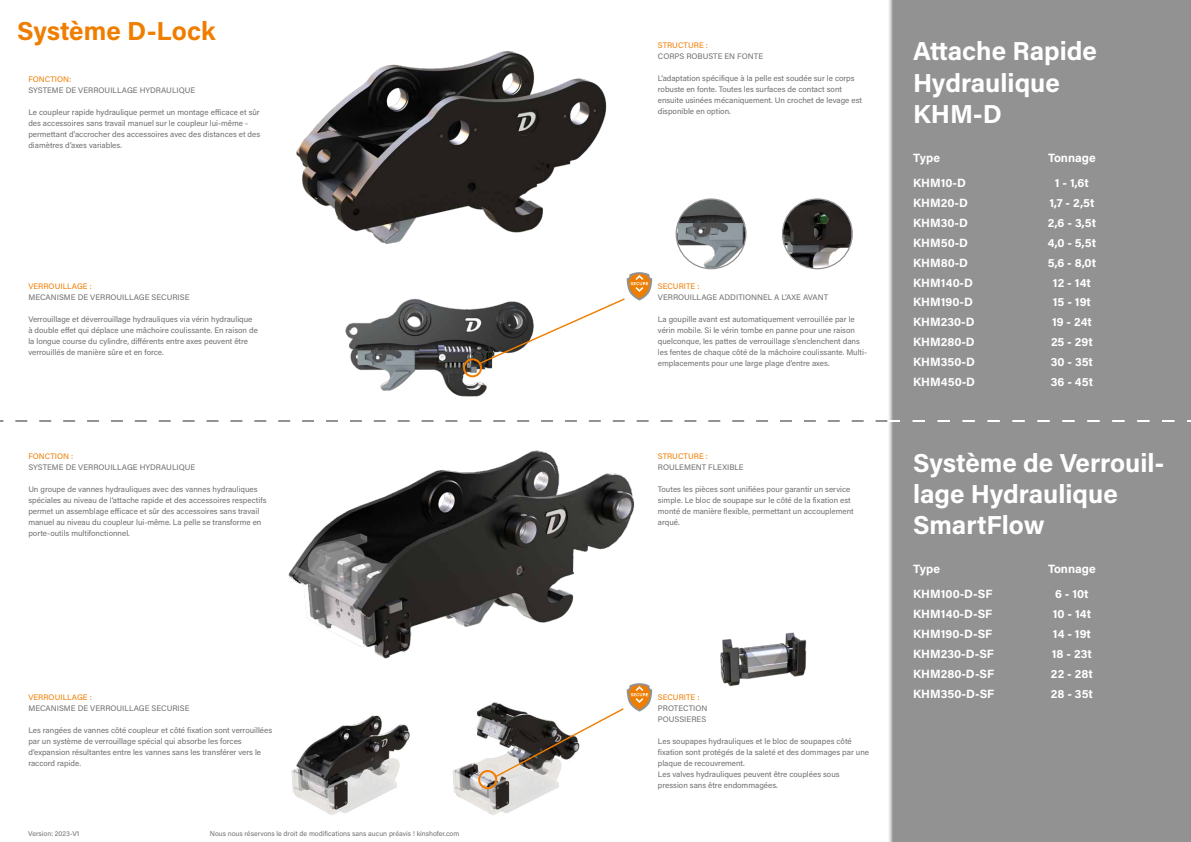
<style>
.page{position:relative;width:1191px;height:842px;background:#fff}
.page>*{position:absolute;margin:0;border:0;box-sizing:border-box;transform-origin:0 0}
.t1{font:700 26px/31.2px "Acumin Pro";color:#fff}
.t2{font:700 26px "Acumin Pro";color:#ef7d00}
.t3{font:700 12px "Acumin Pro";color:#fff}
.t4{font:8px/11px "Acumin Pro";color:#706f6f}
.t5{font:8px "Acumin Pro";color:#ef7d00}
.t6{font:7px "Acumin Pro";color:#706f6f}
</style>
<div class="page">
<div style="left:887px;top:0;width:304px;height:842px;background:#929292"></div>
<img style="left:296px;top:51px;width:357px;height:231px">
<svg style="left:0;top:420px;width:1191px;height:2px"></svg>
<img style="left:676px;top:199px;width:70px;height:70px;border-radius:35px">
<div style="left:675px;top:198px;width:71px;height:71px;border:1px solid #929292;border-radius:50%"></div>
<img style="left:782px;top:199px;width:70px;height:70px;border-radius:35px">
<div style="left:782px;top:198px;width:71px;height:71px;border:1px solid #929292;border-radius:50%"></div>
<img style="left:345px;top:298px;width:148px;height:99px">
<img style="left:288px;top:450px;width:365px;height:243px">
<img style="left:291px;top:702px;width:268px;height:113px">
<img style="left:720px;top:632px;width:87px;height:55px">
<div style="left:463px;top:358px;width:19px;height:19px;border:2px solid #ef7d00;border-radius:50%"></div>
<div style="left:478px;top:770px;width:19px;height:19px;border:2px solid #ef7d00;border-radius:50%"></div>
<svg style="left:495px;top:683px;width:157px;height:94px"></svg>
<svg style="left:479px;top:272px;width:173px;height:92px"></svg>
<h1 class="t2" style="left:17px;top:13px;width:200px">Système D-Lock</h1>
<p class="t5" style="left:28px;top:74px;width:44px">FONCTION:</p>
<p class="t4" style="left:28px;top:85px;width:168px">SYSTEME DE VERROUILLAGE HYDRAULIQUE</p>
<p class="t4" style="left:28px;top:107px;width:233px">Le coupleur rapide hydraulique permet un montage efficace et sûr des accessoires sans travail manuel sur le coupleur lui-même - permettant d’accrocher des accessoires avec des distances et des diamètres d’axes variables.</p>
<p class="t5" style="left:28px;top:281px;width:65px">VERROUILLAGE :</p>
<p class="t4" style="left:28px;top:292px;width:163px">MECANISME DE VERROUILLAGE SECURISE</p>
<p class="t4" style="left:28px;top:314px;width:231px">Verrouillage et déverrouillage hydrauliques via vérin hydraulique à double effet qui déplace une mâchoire coulissante. En raison de la longue course du cylindre, différents entre axes peuvent être verrouillés de manière sûre et en force.</p>
<p class="t5" style="left:28px;top:451px;width:46px">FONCTION :</p>
<p class="t4" style="left:28px;top:462px;width:168px">SYSTEME DE VERROUILLAGE HYDRAULIQUE</p>
<p class="t4" style="left:28px;top:484px;width:240px">Un groupe de vannes hydrauliques avec des vannes hydrauliques spéciales au niveau de l‘attache rapide et des accessoires respectifs permet un assemblage efficace et sûr des accessoires sans travail manuel au niveau du coupleur lui-même. La pelle se transforme en porte-outils multifonctionnel.</p>
<p class="t5" style="left:28px;top:692px;width:65px">VERROUILLAGE :</p>
<p class="t4" style="left:28px;top:703px;width:163px">MECANISME DE VERROUILLAGE SECURISE</p>
<p class="t4" style="left:28px;top:725px;width:245px">Les rangées de vannes côté coupleur et côté fixation sont verrouillées par un système de verrouillage spécial qui absorbe les forces d‘expansion résultantes entre les vannes sans les transférer vers le raccord rapide.</p>
<p class="t6" style="left:28px;top:829px;width:53px">Version: 2023-V1</p>
<p class="t6" style="left:210px;top:829px;width:251px">Nous nous réservons le droit de modifications sans aucun préavis ! kinshofer.com</p>
<p class="t5" style="left:658px;top:40px;width:52px">STRUCTURE :</p>
<p class="t4" style="left:658px;top:51px;width:107px">CORPS ROBUSTE EN FONTE</p>
<p class="t4" style="left:658px;top:73px;width:206px">L’adaptation spécifique à la pelle est soudée sur le corps robuste en fonte. Toutes les surfaces de contact sont ensuite usinées mécaniquement. Un crochet de levage est disponible en option.</p>
<p class="t5" style="left:658px;top:281px;width:43px">SECURITE :</p>
<p class="t4" style="left:658px;top:292px;width:172px">VERROUILLAGE ADDITIONNEL A L’AXE AVANT</p>
<p class="t4" style="left:658px;top:314px;width:211px">La goupille avant est automatiquement verrouillée par le vérin mobile. Si le vérin tombe en panne pour une raison quelconque, les pattes de verrouillage s‘enclenchent dans les fentes de chaque côté de la mâchoire coulissante. Multi&shy;emplacements pour une large plage d’entre axes.</p>
<p class="t5" style="left:658px;top:451px;width:52px">STRUCTURE :</p>
<p class="t4" style="left:658px;top:462px;width:87px">ROULEMENT FLEXIBLE</p>
<p class="t4" style="left:658px;top:484px;width:197px">Toutes les pièces sont unifiées pour garantir un service simple. Le bloc de soupape sur le côté de la fixation est monté de manière flexible, permettant un accouplement arqué.</p>
<p class="t5" style="left:658px;top:692px;width:43px">SECURITE :</p>
<p class="t4" style="left:658px;top:703px;width:51px">PROTECTION<br>POUSSIERES</p>
<p class="t4" style="left:658px;top:736px;width:213px">Les soupapes hydrauliques et le bloc de soupapes côté fixation sont protégés de la saleté et des dommages par une plaque de recouvrement.<br>Les valves hydrauliques peuvent être couplées sous pression sans être endommagées.</p>
<h1 class="t1" style="left:913px;top:35px;width:185px">Attache Rapide<br>Hydraulique<br>KHM-D</h1>
<h2 class="t3" style="left:913px;top:149px;width:28px">Type</h2>
<h2 class="t3" style="left:1048px;top:149px;width:49px">Tonnage</h2>
<h2 class="t3" style="left:913px;top:175px;width:54px">KHM10-D</h2>
<h2 class="t3" style="left:1054px;top:175px;width:36px">1 - 1,6t</h2>
<h2 class="t3" style="left:913px;top:194px;width:56px">KHM20-D</h2>
<h2 class="t3" style="left:1049px;top:194px;width:47px">1,7 - 2,5t</h2>
<h2 class="t3" style="left:913px;top:214px;width:56px">KHM30-D</h2>
<h2 class="t3" style="left:1047px;top:214px;width:50px">2,6 - 3,5t</h2>
<h2 class="t3" style="left:913px;top:234px;width:56px">KHM50-D</h2>
<h2 class="t3" style="left:1047px;top:234px;width:50px">4,0 - 5,5t</h2>
<h2 class="t3" style="left:913px;top:254px;width:57px">KHM80-D</h2>
<h2 class="t3" style="left:1047px;top:254px;width:50px">5,6 - 8,0t</h2>
<h2 class="t3" style="left:913px;top:274px;width:61px">KHM140-D</h2>
<h2 class="t3" style="left:1053px;top:274px;width:39px">12 - 14t</h2>
<h2 class="t3" style="left:913px;top:294px;width:61px">KHM190-D</h2>
<h2 class="t3" style="left:1052px;top:294px;width:40px">15 - 19t</h2>
<h2 class="t3" style="left:913px;top:314px;width:63px">KHM230-D</h2>
<h2 class="t3" style="left:1052px;top:314px;width:41px">19 - 24t</h2>
<h2 class="t3" style="left:913px;top:333px;width:63px">KHM280-D</h2>
<h2 class="t3" style="left:1051px;top:333px;width:43px">25 - 29t</h2>
<h2 class="t3" style="left:913px;top:353px;width:63px">KHM350-D</h2>
<h2 class="t3" style="left:1050px;top:353px;width:44px">30 - 35t</h2>
<h2 class="t3" style="left:913px;top:373px;width:63px">KHM450-D</h2>
<h2 class="t3" style="left:1050px;top:373px;width:44px">36 - 45t</h2>
<h1 class="t1" style="left:913px;top:446px;width:253px">Système de Verrouil&shy;lage Hydraulique<br>SmartFlow</h1>
<h2 class="t3" style="left:913px;top:560px;width:28px">Type</h2>
<h2 class="t3" style="left:1048px;top:560px;width:49px">Tonnage</h2>
<h2 class="t3" style="left:913px;top:586px;width:81px">KHM100-D-SF</h2>
<h2 class="t3" style="left:1055px;top:586px;width:35px">6 - 10t</h2>
<h2 class="t3" style="left:913px;top:605px;width:81px">KHM140-D-SF</h2>
<h2 class="t3" style="left:1052px;top:605px;width:40px">10 - 14t</h2>
<h2 class="t3" style="left:913px;top:625px;width:81px">KHM190-D-SF</h2>
<h2 class="t3" style="left:1052px;top:625px;width:40px">14 - 19t</h2>
<h2 class="t3" style="left:913px;top:645px;width:82px">KHM230-D-SF</h2>
<h2 class="t3" style="left:1052px;top:645px;width:41px">18 - 23t</h2>
<h2 class="t3" style="left:913px;top:665px;width:83px">KHM280-D-SF</h2>
<h2 class="t3" style="left:1051px;top:665px;width:43px">22 - 28t</h2>
<h2 class="t3" style="left:913px;top:685px;width:83px">KHM350-D-SF</h2>
<h2 class="t3" style="left:1050px;top:685px;width:44px">28 - 35t</h2>
</div>
